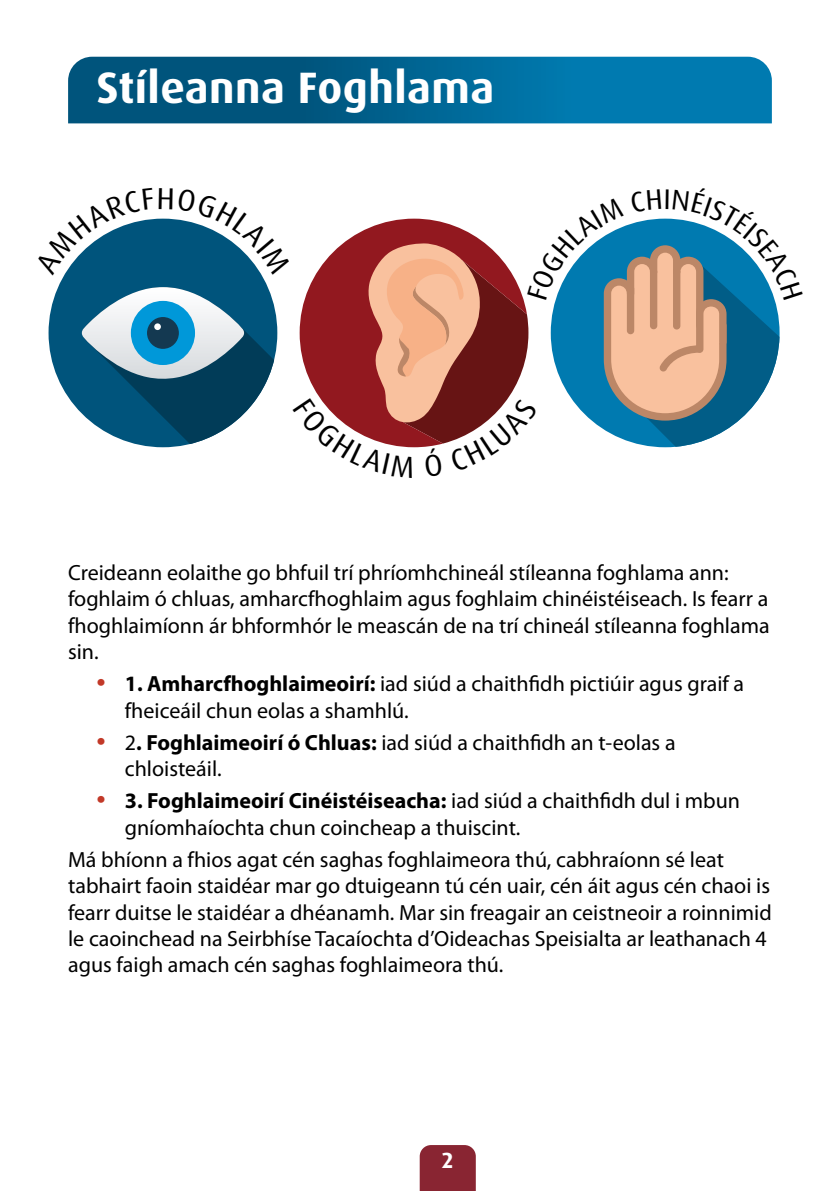
<style>
.page{position:relative;width:840px;height:1191px;background:#fff}
.page>*{position:absolute;margin:0;border:0;box-sizing:border-box;transform-origin:0 0}
.t1{font:700 44px "Dax Pro";letter-spacing:.01em;color:#fff}
.t2{font:22px/26.4px "Myriad Pro";color:#000}
.t3{font:700 22px "Dax Pro";color:#fff}
.s1{font-size:33px;color:#c23928}
.s2{font-weight:700}
</style>
<div class="page">
<svg style="left:68px;top:57px;width:703px;height:66px"></svg>
<div style="left:419px;top:1145px;width:56px;height:46px;background:#892532"></div>
<svg style="left:48px;top:218px;width:732px;height:230px"></svg>
<h1 class="t1" style="left:96px;top:59px;width:399px">Stíleanna Foghlama</h1>
<p class="t2" style="left:68px;top:559px;width:702px">Creideann eolaithe go bhfuil trí phríomhchineál stíleanna foghlama ann: foghlaim ó chluas, amharcfhoghlaim agus foghlaim chinéistéiseach. Is fearr a fhoghlaimíonn ár bhformhór le meascán de na trí chineál stíleanna foghlama sin.</p>
<p class="t2" style="left:125px;top:670px;width:620px;text-indent:-28px"><span class="s1">•</span> <span class="s2">1. Amharcfhoghlaimeoirí:</span> iad siúd a chaithfidh pictiúir agus graif a fheiceáil chun eolas a shamhlú.</p>
<p class="t2" style="left:125px;top:729px;width:552px;text-indent:-28px"><span class="s1">•</span> 2<span class="s2">. Foghlaimeoirí ó Chluas:</span> iad siúd a chaithfidh an t-eolas a chloisteáil.</p>
<p class="t2" style="left:125px;top:787px;width:616px;text-indent:-28px"><span class="s1">•</span> <span class="s2">3. Foghlaimeoirí Cinéistéiseacha:</span> iad siúd a chaithfidh dul i mbun gníomhaíochta chun coincheap a thuiscint.</p>
<p class="t2" style="left:68px;top:845px;width:704px">Má bhíonn a fhios agat cén saghas foghlaimeora thú, cabhraíonn sé leat tabhairt faoin staidéar mar go dtuigeann tú cén uair, cén áit agus cén chaoi is fearr duitse le staidéar a dhéanamh. Mar sin freagair an ceistneoir a roinnimid le caoinchead na Seirbhíse Tacaíochta d’Oideachas Speisialta ar leathanach 4 agus faigh amach cén saghas foghlaimeora thú.</p>
<p class="t3" style="left:441px;top:1146px;width:13px">2</p>
</div>
